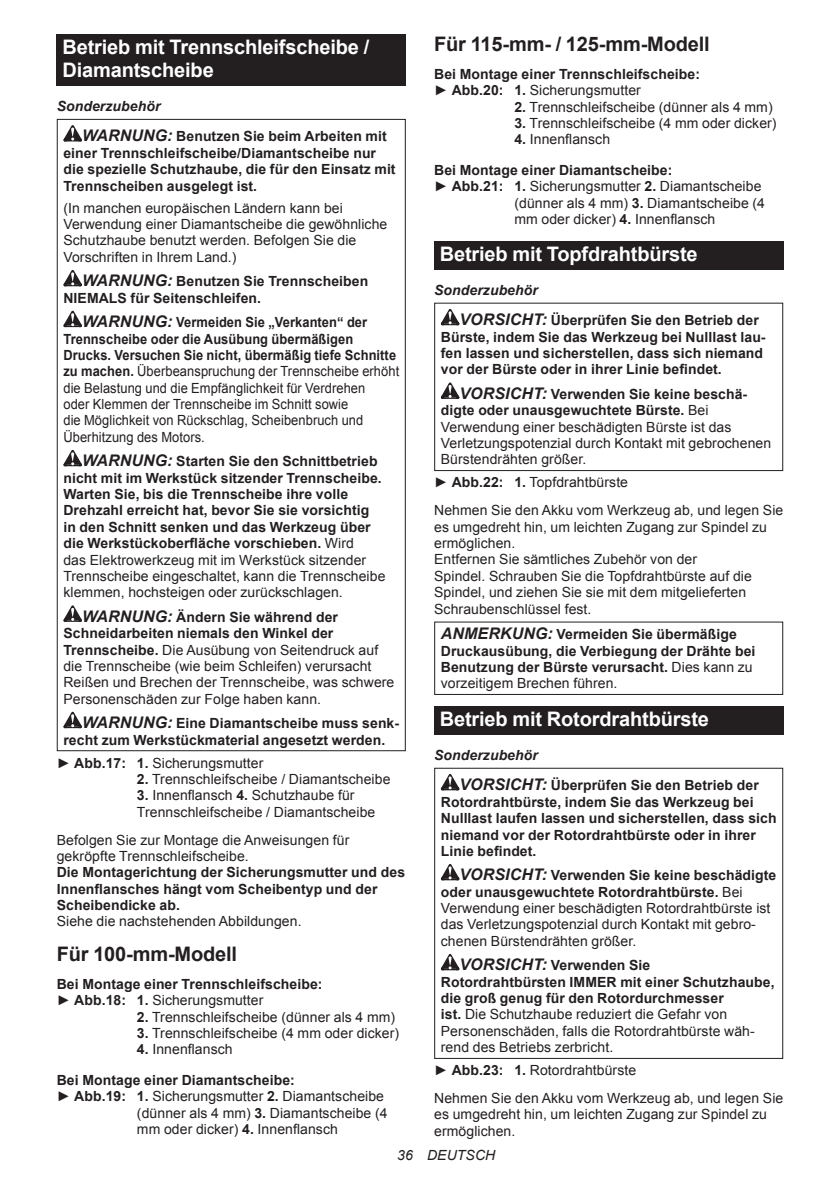
<style>
.page{position:relative;width:840px;height:1191px;background:#fff}
.page>*{position:absolute;margin:0;border:0;box-sizing:border-box;transform-origin:0 0}
.t1{font:700 20px/23.4px "Arial";letter-spacing:-.01em;color:#fff}
.t2{font:700 20px "Arial";letter-spacing:-.01em;color:#231f20}
.t3{font:14px/16.4px "Arial";letter-spacing:.005em;color:#231f20}
.t4{font:700 14px/16.4px "Arial";letter-spacing:.005em;color:#231f20}
.t5{font:14px/16.4px "Arial";letter-spacing:.005em;color:#231f20;scale:.92 1}
.t6{font:italic 14px "Arial";letter-spacing:.005em;color:#231f20}
.s1{font-style:italic}
.s2{font-style:italic;font-size:16px}
.s3{font-weight:700;font-style:italic;font-size:16px}
.s4{font-weight:700}
.s5{font-weight:400}
</style>
<div class="page">
<div style="left:57px;top:34px;width:348px;height:52px;background:#231f20"></div>
<svg style="left:63px;top:125px;width:19px;height:16px"></svg>
<svg style="left:63px;top:270px;width:19px;height:16px"></svg>
<svg style="left:63px;top:311px;width:19px;height:16px"></svg>
<svg style="left:63px;top:450px;width:19px;height:16px"></svg>
<svg style="left:63px;top:605px;width:19px;height:17px"></svg>
<svg style="left:63px;top:712px;width:19px;height:16px"></svg>
<div style="left:434px;top:241px;width:348px;height:29px;background:#231f20"></div>
<svg style="left:440px;top:309px;width:19px;height:16px"></svg>
<svg style="left:440px;top:382px;width:19px;height:17px"></svg>
<div style="left:434px;top:303px;width:348px;height:168px;border:1px solid #231f20"></div>
<div style="left:434px;top:621px;width:348px;height:74px;border:1px solid #231f20"></div>
<div style="left:434px;top:706px;width:348px;height:29px;background:#231f20"></div>
<svg style="left:440px;top:774px;width:19px;height:16px"></svg>
<svg style="left:440px;top:864px;width:19px;height:16px"></svg>
<svg style="left:440px;top:954px;width:19px;height:16px"></svg>
<div style="left:434px;top:767px;width:348px;height:292px;border:1px solid #231f20"></div>
<h1 class="t1" style="left:62px;top:36px;width:308px">Betrieb mit Trennschleifscheibe /<br>Diamantscheibe</h1>
<p class="t4" style="left:82px;top:91px;width:306px;line-height:30.6px;text-indent:-25px"><span class="s1">Sonderzubehör<br></span><span class="s2">WARNUNG:</span> Benutzen Sie beim Arbeiten mit</p>
<p class="t4" style="left:63px;top:145px;width:333px">einer Trennschleifscheibe/Diamantscheibe nur die spezielle Schutzhaube, die für den Einsatz mit<br>Trennscheiben ausgelegt ist.</p>
<p class="t3" style="left:63px;top:200px;width:325px">(In manchen europäischen Ländern kann bei Verwendung einer Diamantscheibe die gewöhnliche Schutzhaube benutzt werden. Befolgen Sie die Vorschriften in Ihrem Land.)</p>
<p class="t4" style="left:63px;top:274px;width:306px;text-indent:19px"><span class="s2">WARNUNG:</span> Benutzen Sie Trennscheiben<br>NIEMALS für Seitenschleifen.</p>
<p class="t5" style="left:63px;top:314px;width:366px;text-indent:19px"><span class="s3">WARNUNG:</span> <span class="s4">Vermeiden Sie „Verkanten“ der Trennscheibe oder die Ausübung übermäßigen Drucks. Versuchen Sie nicht, übermäßig tiefe Schnitte zu machen.</span> Überbeanspruchung der Trennscheibe erhöht die Belastung und die Empfänglichkeit für Verdrehen<br>oder Klemmen der Trennscheibe im Schnitt sowie<br>die Möglichkeit von Rückschlag, Scheibenbruch und Überhitzung des Motors.</p>
<p class="t4" style="left:63px;top:453px;width:323px;text-indent:19px"><span class="s2">WARNUNG:</span> Starten Sie den Schnittbetrieb nicht mit im Werkstück sitzender Trennscheibe.<br>Warten Sie, bis die Trennscheibe ihre volle Drehzahl erreicht hat, bevor Sie sie vorsichtig<br>in den Schnitt senken und das Werkzeug über die Werkstückoberfläche vorschieben. <span class="s5">Wird<br>das Elektrowerkzeug mit im Werkstück sitzender Trennscheibe eingeschaltet, kann die Trennscheibe klemmen, hochsteigen oder zurückschlagen.</span></p>
<p class="t3" style="left:63px;top:609px;width:332px;text-indent:19px"><span class="s3">WARNUNG:</span> <span class="s4">Ändern Sie während der Schneidarbeiten niemals den Winkel der Trennscheibe.</span> Die Ausübung von Seitendruck auf die Trennscheibe (wie beim Schleifen) verursacht Reißen und Brechen der Trennscheibe, was schwere Personenschäden zur Folge haben kann.</p>
<p class="t4" style="left:63px;top:715px;width:337px;text-indent:19px"><span class="s2">WARNUNG:</span> Eine Diamantscheibe muss senk&shy;recht zum Werkstückmaterial angesetzt werden.</p>
<p class="t3" style="left:57px;top:754px;width:208px">► <span class="s4">Abb.17: 1.</span> Sicherungsmutter</p>
<p class="t3" style="left:137px;top:771px;width:255px"><span class="s4">2.</span> Trennschleifscheibe / Diamantscheibe</p>
<p class="t3" style="left:137px;top:787px;width:240px"><span class="s4">3.</span> Innenflansch <span class="s4">4.</span> Schutzhaube für<br>Trennschleifscheibe / Diamantscheibe</p>
<p class="t3" style="left:57px;top:831px;width:294px">Befolgen Sie zur Montage die Anweisungen für gekröpfte Trennschleifscheibe.</p>
<p class="t4" style="left:57px;top:864px;width:349px">Die Montagerichtung der Sicherungsmutter und des<br>Innenflansches hängt vom Scheibentyp und der<br>Scheibendicke ab.</p>
<p class="t3" style="left:57px;top:913px;width:246px">Siehe die nachstehenden Abbildungen.</p>
<h1 class="t2" style="left:57px;top:940px;width:182px">Für 100-mm-Modell</h1>
<p class="t4" style="left:57px;top:976px;width:267px">Bei Montage einer Trennschleifscheibe: <span class="s5">►</span> Abb.18: 1. <span class="s5">Sicherungsmutter</span></p>
<p class="t3" style="left:137px;top:1008px;width:260px"><span class="s4">2.</span> Trennschleifscheibe (dünner als 4 mm)</p>
<p class="t3" style="left:137px;top:1025px;width:263px"><span class="s4">3.</span> Trennschleifscheibe (4 mm oder dicker)</p>
<p class="t4" style="left:57px;top:1034px;width:239px;line-height:30.6px;text-indent:80px">4. <span class="s5">Innenflansch<br></span>Bei Montage einer Diamantscheibe:</p>
<p class="t3" style="left:137px;top:1088px;width:252px;text-indent:-80px">► <span class="s4">Abb.19: 1.</span> Sicherungsmutter <span class="s4">2.</span> Diamantscheibe (dünner als 4 mm) <span class="s4">3.</span> Diamantscheibe (4 mm oder dicker) <span class="s4">4.</span> Innenflansch</p>
<h1 class="t2" style="left:434px;top:31px;width:277px">Für 115-mm- / 125-mm-Modell</h1>
<p class="t4" style="left:434px;top:66px;width:267px">Bei Montage einer Trennschleifscheibe: <span class="s5">►</span> Abb.20: 1. <span class="s5">Sicherungsmutter</span></p>
<p class="t3" style="left:514px;top:99px;width:260px"><span class="s4">2.</span> Trennschleifscheibe (dünner als 4 mm)</p>
<p class="t3" style="left:514px;top:115px;width:263px"><span class="s4">3.</span> Trennschleifscheibe (4 mm oder dicker)</p>
<p class="t4" style="left:434px;top:125px;width:239px;line-height:30.6px;text-indent:80px">4. <span class="s5">Innenflansch<br></span>Bei Montage einer Diamantscheibe:</p>
<p class="t3" style="left:514px;top:178px;width:252px;text-indent:-80px">► <span class="s4">Abb.21: 1.</span> Sicherungsmutter <span class="s4">2.</span> Diamantscheibe (dünner als 4 mm) <span class="s4">3.</span> Diamantscheibe (4 mm oder dicker) <span class="s4">4.</span> Innenflansch</p>
<h1 class="t1" style="left:439px;top:243px;width:259px">Betrieb mit Topfdrahtbürste</h1>
<p class="t4" style="left:459px;top:275px;width:300px;line-height:30.6px;text-indent:-25px"><span class="s1">Sonderzubehör<br></span><span class="s2">VORSICHT:</span> Überprüfen Sie den Betrieb der</p>
<p class="t4" style="left:440px;top:329px;width:326px">Bürste, indem Sie das Werkzeug bei Nulllast lau&shy;fen lassen und sicherstellen, dass sich niemand vor der Bürste oder in ihrer Linie befindet.</p>
<p class="t3" style="left:440px;top:386px;width:332px;text-indent:19px"><span class="s3">VORSICHT:</span> <span class="s4">Verwenden Sie keine beschä&shy;digte oder unausgewuchtete Bürste.</span> Bei Verwendung einer beschädigten Bürste ist das Verletzungspotenzial durch Kontakt mit gebrochenen Bürstendrähten größer.</p>
<p class="t3" style="left:434px;top:469px;width:350px;line-height:27.8px">► <span class="s4">Abb.22: 1.</span> Topfdrahtbürste<br>Nehmen Sie den Akku vom Werkzeug ab, und legen Sie</p>
<p class="t3" style="left:434px;top:518px;width:334px">es umgedreht hin, um leichten Zugang zur Spindel zu ermöglichen.<br>Entfernen Sie sämtliches Zubehör von der<br>Spindel. Schrauben Sie die Topfdrahtbürste auf die Spindel, und ziehen Sie sie mit dem mitgelieferten Schraubenschlüssel fest.</p>
<p class="t4" style="left:440px;top:626px;width:316px"><span class="s2">ANMERKUNG:</span> Vermeiden Sie übermäßige Druckausübung, die Verbiegung der Drähte bei Benutzung der Bürste verursacht. <span class="s5">Dies kann zu vorzeitigem Brechen führen.</span></p>
<h1 class="t1" style="left:439px;top:708px;width:270px">Betrieb mit Rotordrahtbürste</h1>
<p class="t4" style="left:459px;top:740px;width:300px;line-height:30.6px;text-indent:-25px"><span class="s1">Sonderzubehör<br></span><span class="s2">VORSICHT:</span> Überprüfen Sie den Betrieb der</p>
<p class="t4" style="left:440px;top:794px;width:337px">Rotordrahtbürste, indem Sie das Werkzeug bei Nulllast laufen lassen und sicherstellen, dass sich niemand vor der Rotordrahtbürste oder in ihrer Linie befindet.</p>
<p class="t3" style="left:440px;top:867px;width:337px;text-indent:19px"><span class="s3">VORSICHT:</span> <span class="s4">Verwenden Sie keine beschädigte oder unausgewuchtete Rotordrahtbürste.</span> Bei Verwendung einer beschädigten Rotordrahtbürste ist das Verletzungspotenzial durch Kontakt mit gebro&shy;chenen Bürstendrähten größer.</p>
<p class="t3" style="left:440px;top:957px;width:335px;text-indent:19px"><span class="s3">VORSICHT:</span> <span class="s4">Verwenden Sie Rotordrahtbürsten IMMER mit einer Schutzhaube, die groß genug für den Rotordurchmesser<br>ist.</span> Die Schutzhaube reduziert die Gefahr von Personenschäden, falls die Rotordrahtbürste wäh&shy;rend des Betriebs zerbricht.</p>
<p class="t3" style="left:434px;top:1056px;width:350px;line-height:27.8px">► <span class="s4">Abb.23: 1.</span> Rotordrahtbürste<br>Nehmen Sie den Akku vom Werkzeug ab, und legen Sie</p>
<p class="t3" style="left:434px;top:1106px;width:334px">es umgedreht hin, um leichten Zugang zur Spindel zu ermöglichen.</p>
<p class="t6" style="left:397px;top:1146px;width:99px">36 DEUTSCH</p>
</div>
